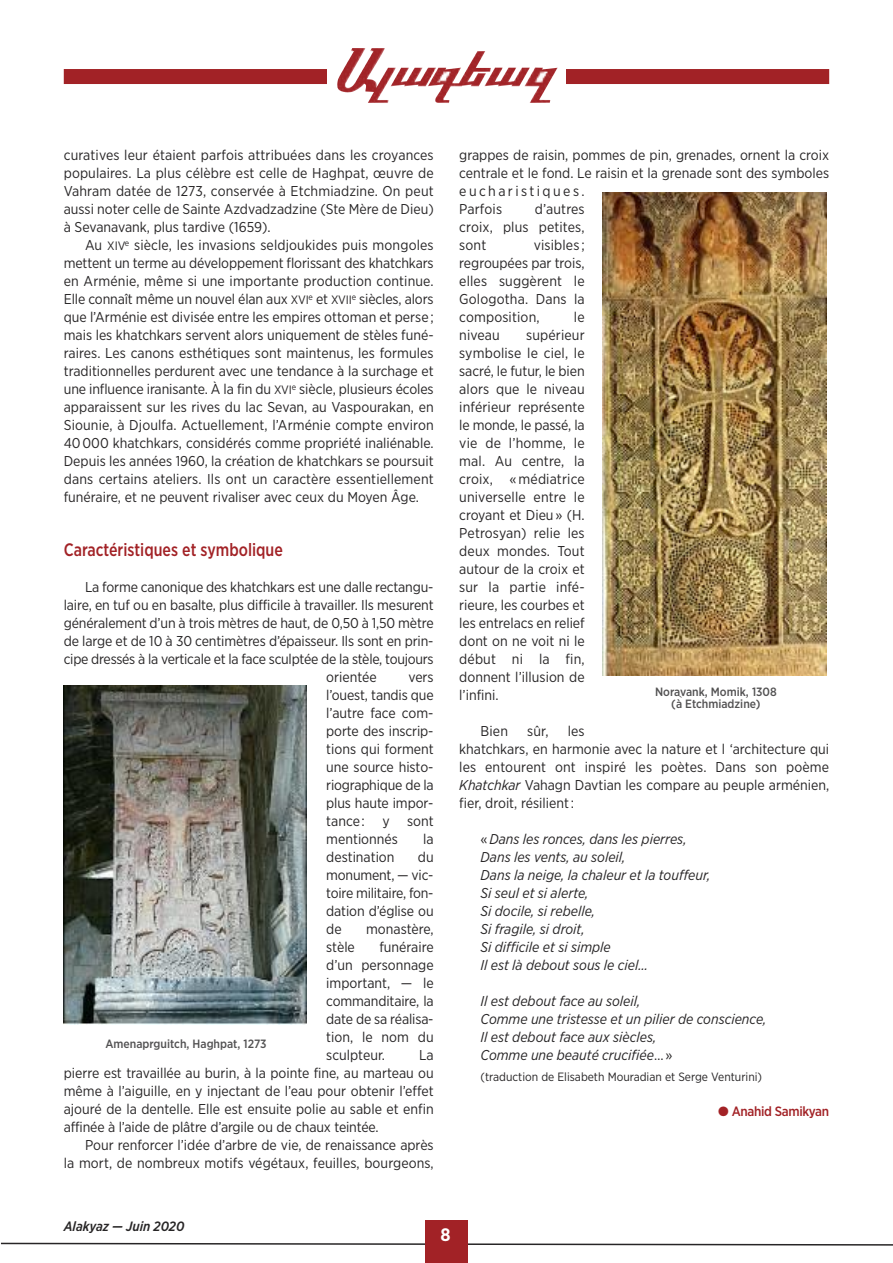
<style>
.page{position:relative;width:893px;height:1263px;background:#fff}
.page>*{position:absolute;margin:0;border:0;box-sizing:border-box;transform-origin:0 0}
.t1{font:500 18px "Gotham Narrow";color:#a22226;scale:.9 1}
.t2{font:700 18px "Gotham Narrow";color:#fff}
.t3{font:14.25px/18px "Gotham Narrow";letter-spacing:-.005em;color:#272526;text-align:justify}
.t4{font:italic 14.25px/18px "Gotham Narrow";color:#272526}
.t5{font:italic 500 13.5px "Gotham Narrow";color:#272526}
.t6{font:500 13.5px "Gotham Narrow";letter-spacing:-.025em;color:#a22226}
.t7{font:500 12px/12px "Gotham Narrow";color:#525152;text-align:center}
.t8{font:12px "Gotham Narrow";color:#272526}
.s1{font-size:12.15px}
.s2{font-family:"Noteworthy";font-weight:300}
.s3{font-style:italic}
.s4{font-style:normal}
</style>
<div class="page">
<svg style="left:1px;top:1242px;width:892px;height:4px"></svg>
<div style="left:425px;top:1220px;width:43px;height:43px;background:#a22226"></div>
<div style="left:64px;top:69px;width:765px;height:15px;background:#a22226"></div>
<div style="left:327px;top:41px;width:239px;height:68px;background:#fff"></div>
<img style="left:337px;top:48px;width:221px;height:55px">
<img style="left:603px;top:193px;width:223px;height:483px">
<img style="left:64px;top:686px;width:243px;height:338px">
<p class="t3" style="left:64px;top:147px;width:371px">curatives leur étaient parfois attribuées dans les croyances populaires. La plus célèbre est celle de Haghpat, œuvre de Vahram datée de 1273, conservée à etchmiadzine. on peut aussi noter celle de Sainte azdvadzadzine (Ste Mère de dieu) à Sevanavank, plus tardive (1659).</p>
<p class="t3" style="left:64px;top:237px;width:371px;text-indent:21px">au <span class="s1">xiV</span><sup>e</sup> siècle, les invasions seldjoukides puis mongoles mettent un terme au développement florissant des khatchkars en arménie, même si une importante production continue. elle connaît même un nouvel élan aux <span class="s1">xVi</span><sup>e</sup> et <span class="s1">xVii</span><sup>e</sup> siècles, alors que l’arménie est divisée entre les empires ottoman et perse; mais les khatchkars servent alors uniquement de stèles funé&shy;raires. Les canons esthétiques sont maintenus, les formules traditionnelles perdurent avec une tendance à la surchage et une influence iranisante. À la fin du <span class="s1">xVi</span><sup>e</sup> siècle, plusieurs écoles apparaissent sur les rives du lac Sevan, au Vaspourakan, en Siounie, à djoulfa. actuellement, l’arménie compte environ 40000 khatchkars, considérés comme propriété inaliénable. depuis les années 1960, la création de khatchkars se poursuit dans certains ateliers. ils ont un caractère essentiellement funéraire, et ne peuvent rivaliser avec ceux du Moyen Âge.</p>
<p class="t1" style="left:64px;top:544px;width:245px">Caractéristiques et symbolique</p>
<p class="t3" style="left:85px;top:579px;width:350px">La forme canonique des khatchkars est une dalle rectangu-</p>
<p class="t3" style="left:64px;top:597px;width:371px">laire, en tuf ou en basalte, plus difficile à travailler. ils mesurent</p>
<p class="t3" style="left:64px;top:615px;width:371px">généralement d’un à trois mètres de haut, de 0,50 à 1,50 mètre</p>
<p class="t3" style="left:64px;top:633px;width:371px">de large et de 10 à 30 centimètres d’épaisseur. ils sont en prin-</p>
<p class="t3" style="left:64px;top:651px;width:371px">cipe dressés à la verticale et la face sculptée de la stèle, toujours</p>
<p class="t3" style="left:326px;top:669px;width:52px">orientée</p>
<p class="t3" style="left:326px;top:669px;width:109px;text-indent:82px">vers l’ouest, tandis que l’autre face com&shy;porte des inscrip&shy;tions qui forment une source histo&shy;riographique de la plus haute impor&shy;tance: y sont mentionnés</p>
<p class="t3" style="left:423px;top:831px;width:12px">la</p>
<p class="t3" style="left:326px;top:849px;width:109px;text-indent:92px">du monument, — vic&shy;toire militaire, fon&shy;dation d’église ou de</p>
<p class="t3" style="left:326px;top:849px;width:70px">destination</p>
<p class="t3" style="left:366px;top:921px;width:69px">monastère,</p>
<p class="t3" style="left:326px;top:939px;width:109px;text-indent:53px">funéraire d’un personnage important, — le commanditaire, la date de sa réalisa&shy;tion, le nom du sculpteur.</p>
<p class="t3" style="left:326px;top:939px;width:30px">stèle</p>
<p class="t7" style="left:105px;top:1039px;width:163px">Amenaprguitch, Haghpat, 1273</p>
<p class="t3" style="left:64px;top:1047px;width:371px;text-indent:355px">La pierre est travaillée au burin, à la pointe fine, au marteau ou même à l’aiguille, en y injectant de l’eau pour obtenir l’effet ajouré de la dentelle. elle est ensuite polie au sable et enfin affinée à l’aide de plâtre d’argile ou de chaux teintée.</p>
<p class="t3" style="left:64px;top:1137px;width:371px;text-align:right">Pour renforcer l’idée d’arbre de vie, de renaissance après<br>la mort, de nombreux motifs végétaux, feuilles, bourgeons,</p>
<p class="t3" style="left:459px;top:147px;width:371px;text-align:left">grappes de raisin, pommes de pin, grenades, ornent la croix centrale et le fond. Le raisin et la grenade sont des symboles eucharistiques.<br>Parfois</p>
<p class="t3" style="left:459px;top:201px;width:127px;text-indent:76px">d’autres croix, plus petites, sont</p>
<p class="t3" style="left:459px;top:237px;width:127px;text-indent:74px">visibles ; regroupées par trois, elles suggèrent le gologotha. dans la composition,</p>
<p class="t3" style="left:574px;top:309px;width:12px">le</p>
<p class="t3" style="left:459px;top:327px;width:127px;text-indent:67px">supérieur symbolise le ciel, le sacré, le futur, le bien alors que le niveau inférieur représente le monde, le passé, la vie de l’homme, le mal. au centre, la croix, «médiatrice universelle entre le croyant et dieu» (H.<br>Petrosyan) relie les deux mondes. tout autour de la croix et sur la partie infé&shy;rieure, les courbes et les entrelacs en relief dont on ne voit ni le début ni la fin, donnent l’illusion de l’infini.</p>
<p class="t3" style="left:481px;top:723px;width:29px">Bien</p>
<p class="t3" style="left:527px;top:723px;width:23px">sûr,</p>
<p class="t3" style="left:459px;top:327px;width:42px">niveau</p>
<p class="t7" style="left:655px;top:686px;width:123px">Noravank, Momik, 1308 (à<span class="s2">̀</span>Etchmiadzine)</p>
<p class="t3" style="left:459px;top:723px;width:371px;text-align:left;text-indent:108px">les<br>khatchkars, en harmonie avec la nature et l ‘architecture qui les entourent ont inspiré les poètes. dans son poème <span class="s3">Khatchkar</span> Vahagn davtian les compare au peuple arménien, fier, droit, résilient:</p>
<p class="t4" style="left:481px;top:831px;width:231px"><span class="s4">«</span>Dans les ronces, dans les pierres,<br>Dans les vents, au soleil,<br>Dans la neige, la chaleur et la touffeur,<br>Si seul et si alerte,<br>Si docile, si rebelle,<br>Si fragile, si droit,<br>Si difficile et si simple<br>Il est là debout sous le ciel…</p>
<p class="t4" style="left:481px;top:993px;width:287px">Il est debout face au soleil,<br>Comme une tristesse et un pilier de conscience, Il est debout face aux siècles,<br>Comme une beauté crucifiée<span class="s4">…»</span></p>
<p class="t8" style="left:480px;top:1073px;width:283px">(traduction de elisabeth Mouradian et Serge Venturini)</p>
<p class="t6" style="left:718px;top:1106px;width:113px">● Anahid Samikyan</p>
<p class="t5" style="left:64px;top:1222px;width:122px">Alakyaz — Juin 2020</p>
<p class="t2" style="left:441px;top:1228px;width:12px">8</p>
</div>
